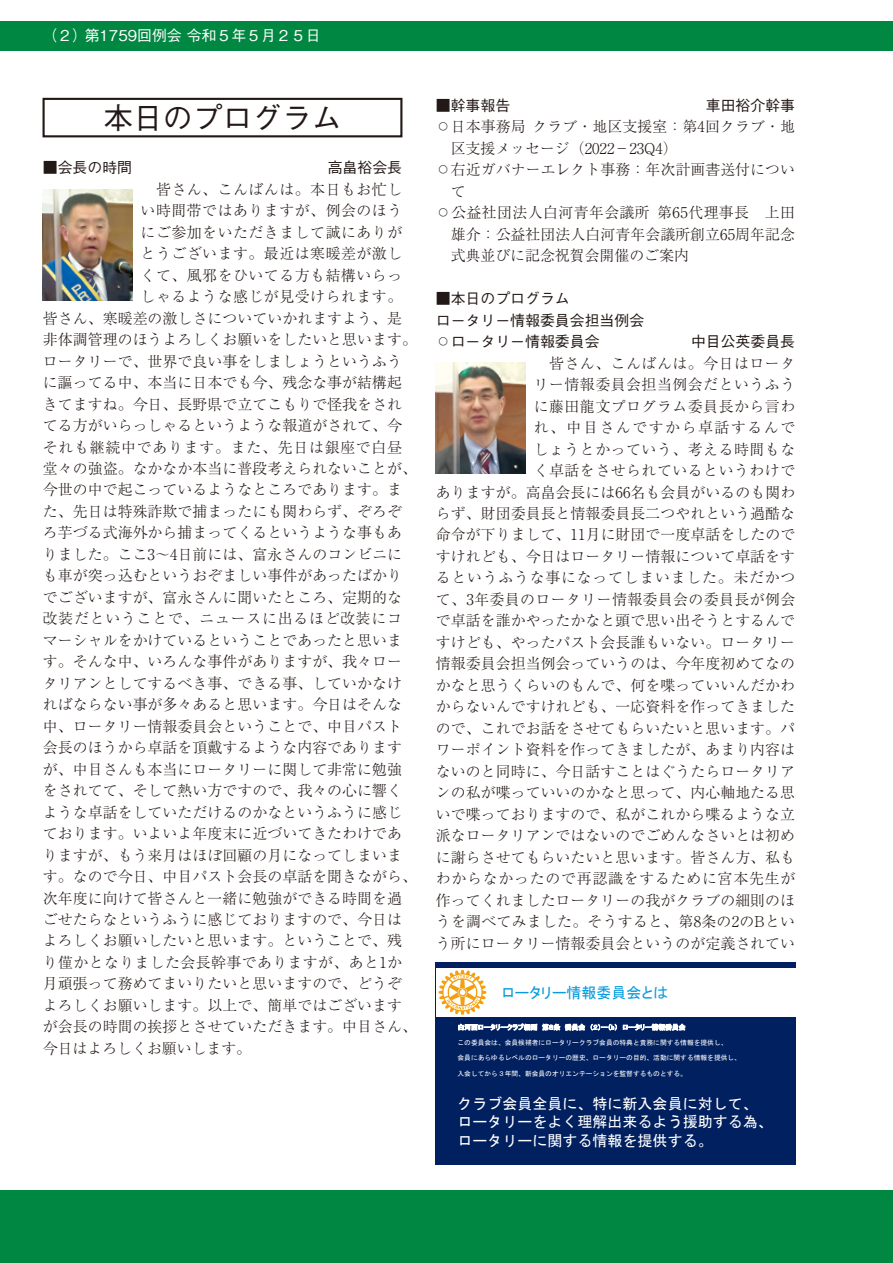
<style>
.page{position:relative;width:893px;height:1263px;background:#fff}
.page>*{position:absolute;margin:0;border:0;box-sizing:border-box;transform-origin:0 0}
.t1{font:500 29.7px "Gothic BBB Pro";color:#221815}
.t2{font:15px/18.8px "MS Gothic";color:#fff}
.t3{font:15px "MS P Gothic";color:#099bdd}
.t4{font:300 14.85px/21.5px "Ryumin Pro";letter-spacing:.005em;color:#221815}
.t5{font:300 14.85px "Ryumin Pro";letter-spacing:.035em;color:#221815}
.t6{font:500 14.85px/21.5px "Gothic BBB Pro";color:#221815}
.t7{font:300 14.85px "Ryumin Pro";letter-spacing:.05em;color:#221815}
.t8{font:300 14.85px "Ryumin Pro";letter-spacing:.03em;color:#221815}
.t9{font:500 14.85px "Gothic BBB Pro";color:#fff}
.t10{font:6.75px "MS Gothic";color:#fff}
.t11{font:6.75px "MS P Gothic";letter-spacing:.005em;color:#fff}
</style>
<div class="page">
<div style="left:0;top:1191px;width:893px;height:72px;background:#008842"></div>
<div style="left:0;top:21px;width:893px;height:30px;background:#008842"></div>
<div style="left:43px;top:98px;width:359px;height:39px;border:2px solid #221815"></div>
<img style="left:43px;top:189px;width:89px;height:111px">
<img style="left:436px;top:363px;width:89px;height:110px">
<div style="left:436px;top:963px;width:360px;height:202px;background:#002060"></div>
<div style="left:436px;top:968px;width:360px;height:48px;background:#fff"></div>
<svg style="left:439px;top:970px;width:47px;height:45px"></svg>
<p class="t9" style="left:43px;top:24px;width:46px">（２）</p>
<p class="t9" style="left:85px;top:24px;width:237px">第1759回例会令和５年５月２５日</p>
<h1 class="t1" style="left:103px;top:94px;width:240px">本日のプログラム</h1>
<p class="t6" style="left:43px;top:155px;width:91px">■会長の時間</p>
<p class="t6" style="left:328px;top:155px;width:76px">高畠裕会長</p>
<p class="t5" style="left:141px;top:178px;width:263px">　皆さん、こんばんは。本日もお忙し</p>
<p class="t5" style="left:141px;top:199px;width:263px">い時間帯ではありますが、例会のほう</p>
<p class="t5" style="left:141px;top:220px;width:263px">にご参加をいただきまして誠にありが</p>
<p class="t5" style="left:141px;top:242px;width:263px">とうございます。最近は寒暖差が激し</p>
<p class="t5" style="left:141px;top:263px;width:263px">くて、風邪をひいてる方も結構いらっ</p>
<p class="t5" style="left:141px;top:285px;width:263px">しゃるような感じが見受けられます。</p>
<p class="t4" style="left:43px;top:306px;width:361px">皆さん、寒暖差の激しさについていかれますよう、是</p>
<p class="t4" style="left:43px;top:328px;width:376px">非体調管理のほうよろしくお願いをしたいと思います。</p>
<p class="t4" style="left:43px;top:349px;width:361px">ロータリーで、世界で良い事をしましょうというふう</p>
<p class="t4" style="left:43px;top:371px;width:361px">に謳ってる中、本当に日本でも今、残念な事が結構起</p>
<p class="t4" style="left:43px;top:392px;width:361px">きてますね。今日、長野県で立てこもりで怪我をされ</p>
<p class="t4" style="left:43px;top:414px;width:361px">てる方がいらっしゃるというような報道がされて、今</p>
<p class="t7" style="left:43px;top:435px;width:361px">それも継続中であります。また、先日は銀座で白昼</p>
<p class="t4" style="left:43px;top:456px;width:376px">堂々の強盗。なかなか本当に普段考えられないことが、</p>
<p class="t4" style="left:43px;top:478px;width:361px">今世の中で起こっているようなところであります。ま</p>
<p class="t4" style="left:43px;top:499px;width:361px">た、先日は特殊詐欺で捕まったにも関わらず、ぞろぞ</p>
<p class="t4" style="left:43px;top:521px;width:361px">ろ芋づる式海外から捕まってくるというような事もあ</p>
<p class="t4" style="left:43px;top:542px;width:361px">りました。ここ～3 4日前には、富永さんのコンビニに</p>
<p class="t4" style="left:43px;top:564px;width:361px">も車が突っ込むというおぞましい事件があったばかり</p>
<p class="t4" style="left:43px;top:585px;width:361px">でございますが、富永さんに聞いたところ、定期的な</p>
<p class="t7" style="left:43px;top:607px;width:361px">改装だということで、ニュースに出るほど改装にコ</p>
<p class="t4" style="left:43px;top:628px;width:361px">マーシャルをかけているということであったと思いま</p>
<p class="t4" style="left:43px;top:650px;width:361px">す。そんな中、いろんな事件がありますが、我々ロー</p>
<p class="t4" style="left:43px;top:671px;width:361px">タリアンとしてするべき事、できる事、していかなけ</p>
<p class="t4" style="left:43px;top:693px;width:361px">ればならない事が多々あると思います。今日はそんな</p>
<p class="t4" style="left:43px;top:714px;width:361px">中、ロータリー情報委員会ということで、中目パスト</p>
<p class="t4" style="left:43px;top:736px;width:361px">会長のほうから卓話を頂戴するような内容であります</p>
<p class="t4" style="left:43px;top:757px;width:361px">が、中目さんも本当にロータリーに関して非常に勉強</p>
<p class="t4" style="left:43px;top:779px;width:361px">をされてて、そして熱い方ですので、我々の心に響く</p>
<p class="t4" style="left:43px;top:800px;width:361px">ような卓話をしていただけるのかなというふうに感じ</p>
<p class="t4" style="left:43px;top:822px;width:361px">ております。いよいよ年度末に近づいてきたわけであ</p>
<p class="t4" style="left:43px;top:843px;width:361px">りますが、もう来月はほぼ回顧の月になってしまいま</p>
<p class="t4" style="left:43px;top:864px;width:376px">す。なので今日、中目パスト会長の卓話を聞きながら、</p>
<p class="t4" style="left:43px;top:886px;width:361px">次年度に向けて皆さんと一緒に勉強ができる時間を過</p>
<p class="t4" style="left:43px;top:907px;width:361px">ごせたらなというふうに感じておりますので、今日は</p>
<p class="t4" style="left:43px;top:929px;width:361px">よろしくお願いしたいと思います。ということで、残</p>
<p class="t8" style="left:43px;top:951px;width:361px">り僅かとなりました会長幹事でありますが、あとか1</p>
<p class="t4" style="left:43px;top:972px;width:361px">月頑張って務めてまいりたいと思いますので、どうぞ</p>
<p class="t4" style="left:43px;top:993px;width:361px">よろしくお願いします。以上で、簡単ではございます</p>
<p class="t4" style="left:43px;top:1015px;width:376px">が会長の時間の挨拶とさせていただきます。中目さん、</p>
<p class="t4" style="left:43px;top:1036px;width:210px">今日はよろしくお願いします。</p>
<p class="t6" style="left:436px;top:93px;width:76px">■幹事報告</p>
<p class="t6" style="left:706px;top:93px;width:91px">車田裕介幹事</p>
<p class="t4" style="left:436px;top:115px;width:91px">◦日本事務局</p>
<p class="t4" style="left:451px;top:136px;width:229px">区支援メッセージ（2022－23Q (4</p>
<p class="t4" style="left:436px;top:158px;width:361px">◦右近ガバナーエレクト事務：年次計画書送付につい</p>
<p class="t4" style="left:451px;top:179px;width:16px">て</p>
<p class="t8" style="left:657px;top:201px;width:139px">第65代理事長　上田</p>
<p class="t4" style="left:533px;top:115px;width:264px">クラブ・地区支援室：第4回クラブ・地</p>
<p class="t4" style="left:451px;top:201px;width:346px;text-indent:-15px">◦公益社団法人白河青年会議所<br>雄介：公益社団法人白河青年会議所創立65周年記念式典並びに記念祝賀会開催のご案内</p>
<p class="t6" style="left:436px;top:286px;width:210px">■本日のプログラム<br>ロータリー情報委員会担当例会</p>
<p class="t6" style="left:691px;top:329px;width:106px">中目公英委員長</p>
<p class="t6" style="left:436px;top:329px;width:165px">◦ロータリー情報委員会</p>
<p class="t4" style="left:436px;top:351px;width:361px;text-align:right">　皆さん、こんばんは。今日はロータ<br>リー情報委員会担当例会だというふう<br>に藤田龍文プログラム委員長から言わ<br>れ、中目さんですから卓話するんで<br>しょうとかっていう、考える時間もな<br>く卓話をさせられているというわけで<br>ありますが。高畠会長には66名も会員がいるのも関わらず、財団委員長と情報委員長二つやれという過酷な命令が下りまして、11月に財団で一度卓話をしたのですけれども、今日はロータリー情報について卓話をするというふうな事になってしまいました。未だかつて、3年委員のロータリー情報委員会の委員長が例会で卓話を誰かやったかなと頭で思い出そうとするんですけども、やったパスト会長誰もいない。ロータリー情報委員会担当例会っていうのは、今年度初めてなのかなと思うくらいのもんで、何を喋っていいんだかわからないんですけれども、一応資料を作ってきましたので、これでお話をさせてもらいたいと思います。パワーポイント資料を作ってきましたが、あまり内容はないのと同時に、今日話すことはぐうたらロータリアンの私が喋っていいのかなと思って、内心軸地たる思いで喋っておりますので、私がこれから喋るような立派なロータリアンではないのでごめんなさいとは初めに謝らさせてもらいたいと思います。皆さん方、私もわからなかったので再認識をするために宮本先生が作ってくれましたロータリーの我がクラブの細則のほうを調べてみました。そうすると、第8条の2のBという所にロータリー情報委員会というのが定義されてい</p>
<p class="t3" style="left:502px;top:985px;width:168px">ロータリー情報委員会とは</p>
<p class="t11" style="left:622px;top:1024px;width:64px">ロータリー情報委員会</p>
<p class="t11" style="left:458px;top:1024px;width:81px">白河西ロータリークラブ細則</p>
<p class="t10" style="left:458px;top:1039px;width:271px">この委員会は、会員候補者にロータリークラブ会員の特典と責務に関する情報を提供し、</p>
<p class="t10" style="left:458px;top:1054px;width:285px">会員にあらゆるレベルのロータリーの歴史、ロータリーの目的、活動に関する情報を提供し、</p>
<p class="t10" style="left:458px;top:1070px;width:231px">入会してから３年間、新会員のオリエンテーションを監督するものとする。</p>
<p class="t2" style="left:458px;top:1094px;width:317px">クラブ会員全員に、特に新入会員に対して、ロータリーをよく理解出来るよう援助する為、ロータリーに関する情報を提供する。</p>
<p class="t11" style="left:542px;top:1024px;width:20px">第８条</p>
<p class="t11" style="left:565px;top:1024px;width:22px">委員会</p>
<p class="t11" style="left:590px;top:1024px;width:30px">２（ ー） ）b（</p>
</div>
